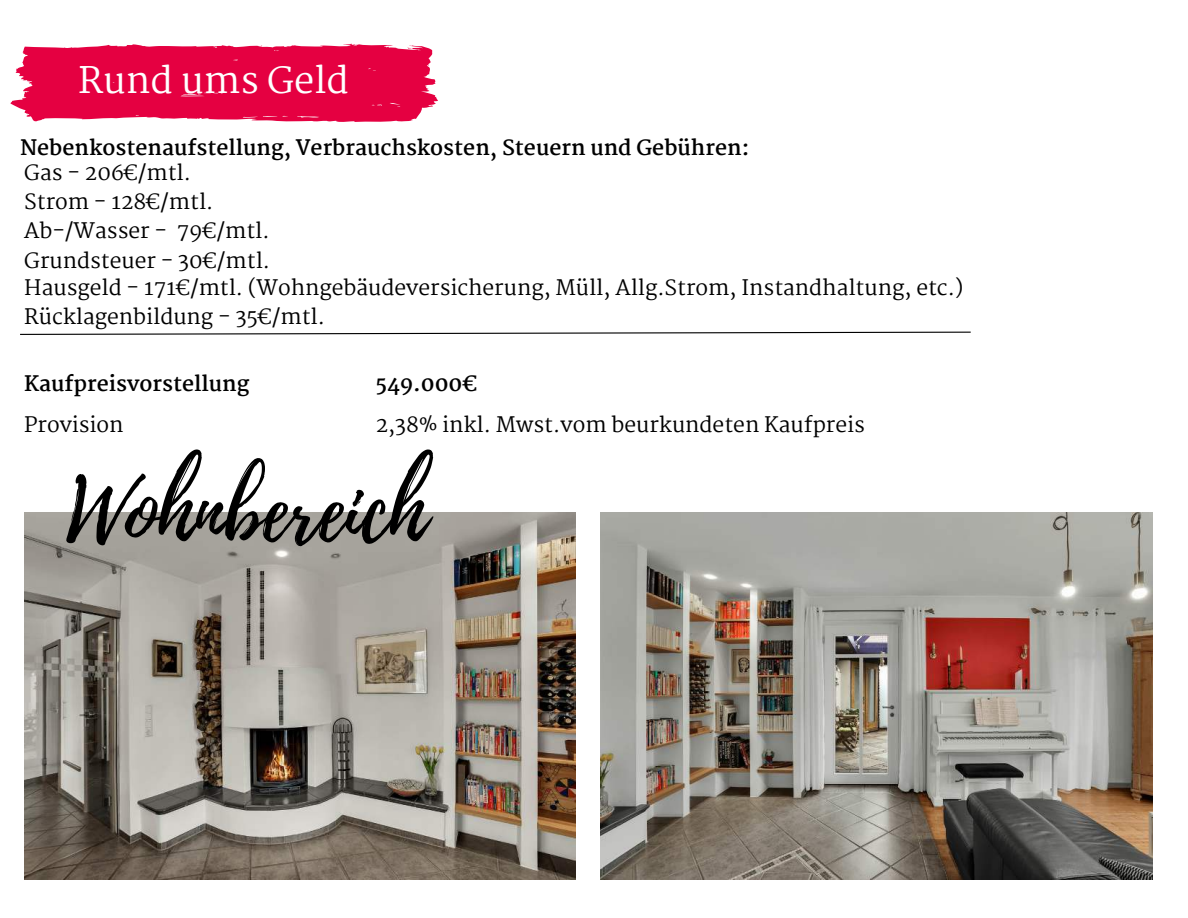
<style>
.page{position:relative;width:1188px;height:918px;background:#fff}
.page>*{position:absolute;margin:0;border:0;box-sizing:border-box;transform-origin:0 0}
.t1{font:86.4px "Playlist Script";color:#000}
.t2{font:36px "Martel";color:#fff}
.t3{font:21px/29.2px "Martel";color:#000}
.t4{font:700 21px "Martel";color:#000}
</style>
<div class="page">
<svg style="left:11px;top:44px;width:427px;height:78px;background:#e71c56"></svg>
<svg style="left:20px;top:331px;width:951px;height:4px"></svg>
<img style="left:24px;top:512px;width:552px;height:368px">
<img style="left:601px;top:512px;width:551px;height:368px">
<h2 class="t2" style="left:78px;top:60px;width:272px">Rund ums Geld</h2>
<p class="t4" style="left:20px;top:135px;width:731px">Nebenkostenaufstellung, Verbrauchskosten, Steuern und Gebühren:</p>
<p class="t3" style="left:24px;top:158px;width:247px">Gas - 206€/mtl.<br>Strom - 128€/mtl.<br>Ab-/Wasser - 79€/mtl.<br>Grundsteuer - 30€/mtl.</p>
<p class="t3" style="left:24px;top:273px;width:941px">Hausgeld - 171€/mtl. (Wohngebäudeversicherung, Müll, Allg.Strom, Instandhaltung, etc.)<br>Rücklagenbildung - 35€/mtl.</p>
<p class="t4" style="left:24px;top:372px;width:227px">Kaufpreisvorstellung</p>
<p class="t4" style="left:376px;top:372px;width:104px">549.000€</p>
<p class="t3" style="left:24px;top:410px;width:101px">Provision</p>
<p class="t3" style="left:376px;top:410px;width:491px">2,38% inkl. Mwst.vom beurkundeten Kaufpreis</p>
<h1 class="t1" style="left:66px;top:449px;width:362px">Wohnbereich</h1>
</div>
